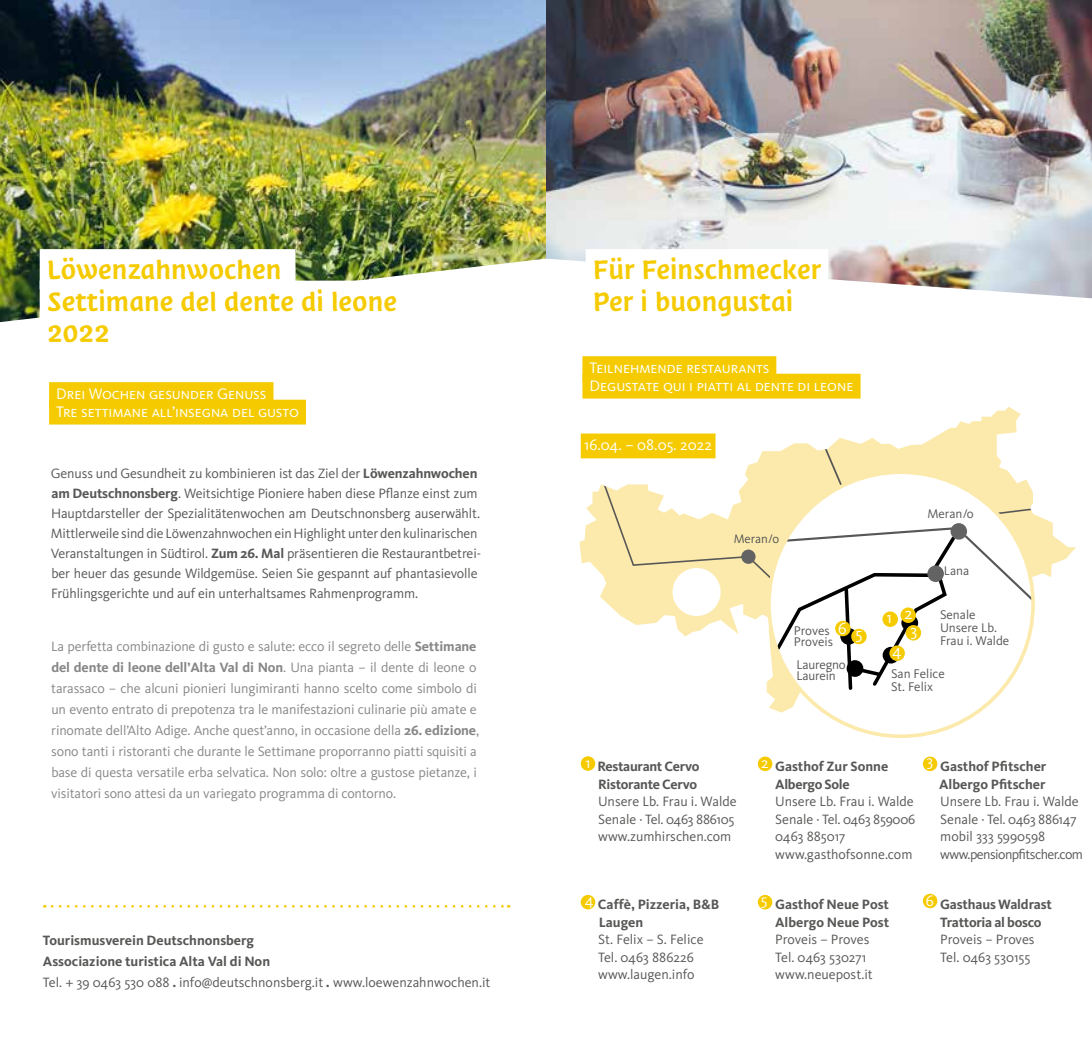
<style>
.page{position:relative;width:1092px;height:1042px;background:#fff}
.page>*{position:absolute;margin:0;border:0;box-sizing:border-box;transform-origin:0 0}
.t1{font:30.62px/31.5px "Suedtirol";letter-spacing:-.02em;color:#f5cb00}
.t2{font:16.8px "Kievit";color:#fff}
.t3{font:15.75px/17.5px "Kievit Regular SC";color:#fff}
.t4{font:15.75px "Kievit";color:#fff}
.t5{font:14px/17.5px "Kievit";letter-spacing:-.01em;color:#575756}
.t6{font:14px/21px "Kievit";letter-spacing:-.01em;color:#878787}
.t7{font:700 14px/17.5px "Kievit";color:#575756}
.t8{font:700 14px/17.5px "Kievit";letter-spacing:-.02em;color:#575756;text-align:right}
.t9{font:13.12px/13.1px "Kievit";color:#575756}
.t10{font:12.78px "Kievit";color:#575756}
.s1{font-weight:700}
.s2{font-weight:400}
</style>
<div class="page">
<img style="left:0;top:0;width:546px;height:322px">
<div style="left:49px;top:382px;width:224px;height:25px;background:#f5cb00"></div>
<div style="left:49px;top:400px;width:257px;height:24px;background:#f5cb00"></div>
<div style="left:40px;top:249px;width:255px;height:40px;background:#fff"></div>
<div style="left:40px;top:281px;width:364px;height:40px;background:#fff"></div>
<div style="left:40px;top:312px;width:76px;height:40px;background:#fff"></div>
<svg style="left:52px;top:905px;width:457px;height:2px"></svg>
<img style="left:546px;top:0;width:545px;height:298px">
<div style="left:585px;top:249px;width:243px;height:40px;background:#fff"></div>
<div style="left:585px;top:281px;width:215px;height:40px;background:#fff"></div>
<div style="left:582px;top:356px;width:194px;height:25px;background:#f5cb00"></div>
<div style="left:582px;top:374px;width:278px;height:24px;background:#f5cb00"></div>
<div style="left:580px;top:756px;width:15px;height:15px;background:#f5cb00;border-radius:50%"></div>
<div style="left:580px;top:895px;width:15px;height:14px;background:#f5cb00;border-radius:50%"></div>
<div style="left:757px;top:756px;width:15px;height:15px;background:#f5cb00;border-radius:50%"></div>
<div style="left:757px;top:895px;width:15px;height:14px;background:#f5cb00;border-radius:50%"></div>
<div style="left:922px;top:756px;width:15px;height:15px;background:#f5cb00;border-radius:50%"></div>
<div style="left:922px;top:894px;width:15px;height:14px;background:#f5cb00;border-radius:50%"></div>
<svg style="left:579px;top:407px;width:496px;height:286px"></svg>
<svg style="left:768px;top:692px;width:264px;height:44px"></svg>
<svg style="left:601px;top:442px;width:433px;height:250px"></svg>
<div style="left:846px;top:660px;width:17px;height:17px;background:#000;border-radius:50%"></div>
<div style="left:851px;top:629px;width:15px;height:15px;background:#f5cb00;border-radius:50%"></div>
<div style="left:882px;top:611px;width:15px;height:16px;background:#f5cb00;border-radius:50%"></div>
<div style="left:900px;top:607px;width:15px;height:16px;background:#f5cb00;border-radius:50%"></div>
<div style="left:905px;top:625px;width:16px;height:15px;background:#f5cb00;border-radius:50%"></div>
<div style="left:835px;top:621px;width:15px;height:15px;background:#f5cb00;border-radius:50%"></div>
<div style="left:889px;top:645px;width:15px;height:16px;background:#f5cb00;border-radius:50%"></div>
<h1 class="t1" style="left:47px;top:254px;width:352px">Löwenzahnwochen<br>Settimane del dente di leone<br>2022</h1>
<p class="t3" style="left:56px;top:385px;width:244px">Drei Wochen gesunder Genuss<br>Tre settimane all’insegna del gusto</p>
<p class="t5" style="left:51px;top:463px;width:432px;line-height:20.1px">Genuss und Gesundheit zu kombinieren ist das Ziel der <span class="s1">Löwenzahnwochen am Deutschnonsberg</span>. Weitsichtige Pioniere haben diese Pflanze einst zum Hauptdarsteller der Spezialitätenwochen am Deutschnonsberg auserwählt.<br>Mittlerweile sind die Löwenzahnwochen ein Highlight unter den kulinarischen Veranstaltungen in Südtirol. <span class="s1">Zum 26. Mal</span> präsentieren die Restaurantbetrei&shy;ber heuer das gesunde Wildgemüse. Seien Sie gespannt auf phantasievolle Frühlingsgerichte und auf ein unterhaltsames Rahmenprogramm.</p>
<p class="t6" style="left:51px;top:636px;width:429px">La perfetta combinazione di gusto e salute: ecco il segreto delle <span class="s1">Settimane del dente di leone dell’Alta Val di Non</span>. Una pianta – il dente di leone o tarassaco – che alcuni pionieri lungimiranti hanno scelto come simbolo di un evento entrato di prepotenza tra le manifestazioni culinarie più amate e rinomate dell’Alto Adige. Anche quest’anno, in occasione della <span class="s1">26. edizione</span>, sono tanti i ristoranti che durante le Settimane proporranno piatti squisiti a base di questa versatile erba selvatica. Non solo: oltre a gustose pietanze, i visitatori sono attesi da un variegato programma di contorno.</p>
<p class="t7" style="left:43px;top:930px;width:449px;line-height:21px">Tourismusverein Deutschnonsberg<br>Associazione turistica Alta Val di Non<br><span class="s2">Tel. + 39 0463 530 088</span> . <span class="s2">info@deutschnonsberg.it</span> . <span class="s2">www.loewenzahnwochen.it</span></p>
<h1 class="t1" style="left:592px;top:254px;width:230px">Für Feinschmecker<br>Per i buongustai</h1>
<p class="t3" style="left:589px;top:359px;width:265px">Teilnehmende restaurants<br>Degustate qui i piatti al dente di leone</p>
<p class="t4" style="left:584px;top:436px;width:129px">16.04. – 08.05. 2022</p>
<p class="t10" style="left:733px;top:531px;width:47px">Meran/o</p>
<p class="t9" style="left:927px;top:507px;width:48px">Meran/o</p>
<p class="t9" style="left:943px;top:564px;width:27px">Lana</p>
<p class="t9" style="left:939px;top:608px;width:71px">Senale<br>Unsere Lb.<br>Frau i. Walde</p>
<p class="t9" style="left:891px;top:667px;width:55px">San Felice<br>St. Felix</p>
<p class="t2" style="left:886px;top:606px;width:28px">1 2</p>
<p class="t2" style="left:838px;top:619px;width:10px">6</p>
<p class="t2" style="left:910px;top:620px;width:9px">3</p>
<p class="t2" style="left:892px;top:641px;width:11px">4</p>
<p class="t9" style="left:793px;top:625px;width:41px;line-height:11.2px">Proves<br>Proveis</p>
<p class="t2" style="left:855px;top:624px;width:9px">5</p>
<p class="t9" style="left:796px;top:659px;width:51px;line-height:11.2px">Lauregno<br>Laurein</p>
<p class="t8" style="left:585px;top:757px;width:115px"><sup>1</sup> Restaurant Cervo<br>Ristorante Cervo</p>
<p class="t5" style="left:598px;top:793px;width:140px">Unsere Lb. Frau i. Walde<br>Senale · Tel. 0463 886105 www.zumhirschen.com</p>
<p class="t7" style="left:598px;top:896px;width:122px;text-indent:-14px"><sup>4</sup> Caffè, Pizzeria, B&amp;B<br>Laugen</p>
<p class="t5" style="left:598px;top:931px;width:107px">St. Felix – S. Felice<br>Tel. 0463 886226 www.laugen.info</p>
<p class="t7" style="left:775px;top:757px;width:115px;text-indent:-14px"><sup>2</sup> Gasthof Zur Sonne<br>Albergo Sole</p>
<p class="t5" style="left:775px;top:793px;width:141px">Unsere Lb. Frau i. Walde<br>Senale · Tel. 0463 859006<br>0463 885017 www.gasthofsonne.com</p>
<p class="t7" style="left:760px;top:896px;width:130px;text-align:right"><sup>5</sup> Gasthof Neue Post<br>Albergo Neue Post</p>
<p class="t5" style="left:775px;top:931px;width:99px">Proveis – Proves<br>Tel. 0463 530271 www.neuepost.it</p>
<p class="t7" style="left:926px;top:757px;width:122px;text-align:right"><sup>3</sup> Gasthof Pfitscher<br>Albergo Pfitscher</p>
<p class="t5" style="left:940px;top:793px;width:144px">Unsere Lb. Frau i. Walde<br>Senale · Tel. 0463 886147 mobil 333 5990598 www.pensionpfitscher.com</p>
<p class="t7" style="left:925px;top:896px;width:128px;text-align:center"><sup>6</sup> Gasthaus Waldrast<br>Trattoria al bosco</p>
<p class="t5" style="left:940px;top:931px;width:96px">Proveis – Proves<br>Tel. 0463 530155</p>
</div>
